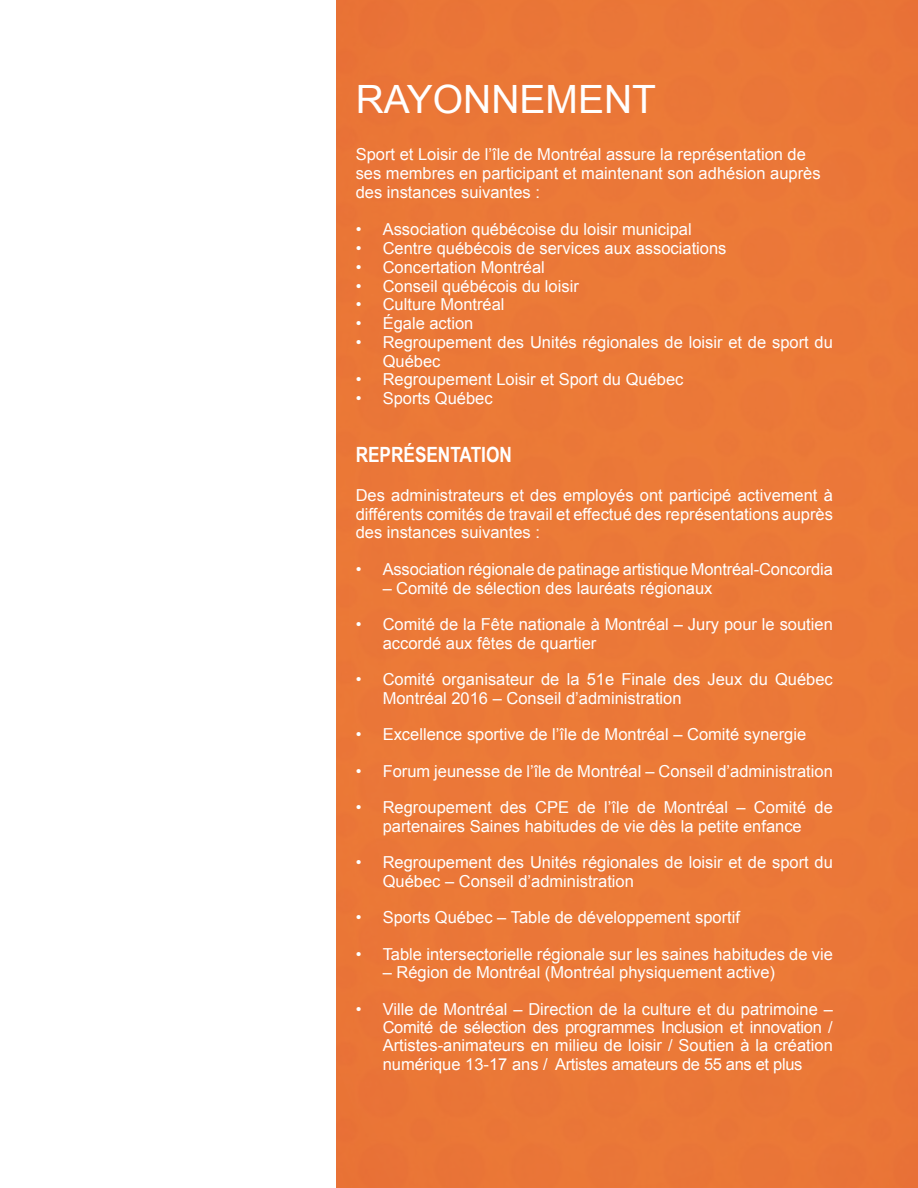
<style>
.page{position:relative;width:918px;height:1188px;background:#fff}
.page>*{position:absolute;margin:0;border:0;box-sizing:border-box;transform-origin:0 0}
.t1{font:39px "Arial";color:#fff}
.t2{font:700 21px "Arial Narrow";color:#fff}
.t3{font:16.5px/18.3px "Arial";color:#fff}
</style>
<div class="page">
<div style="left:336px;top:0;width:582px;height:1188px;background:#eb7837"></div>
<h1 class="t1" style="left:356px;top:74px;width:302px">RAYONNEMENT</h1>
<p class="t3" style="left:356px;top:145px;width:466px;line-height:18.8px">Sport et Loisir de l’île de Montréal assure la représentation de ses membres en participant et maintenant son adhésion auprès des instances suivantes :</p>
<p class="t3" style="left:356px;top:221px;width:338px">• Association québécoise du loisir municipal</p>
<p class="t3" style="left:356px;top:239px;width:372px">• Centre québécois de services aux associations</p>
<p class="t3" style="left:356px;top:258px;width:191px">• Concertation Montréal</p>
<p class="t3" style="left:356px;top:277px;width:225px">• Conseil québécois du loisir</p>
<p class="t3" style="left:356px;top:296px;width:150px">• Culture Montréal</p>
<p class="t3" style="left:356px;top:314px;width:119px">• Égale action</p>
<p class="t3" style="left:383px;top:333px;width:452px;line-height:18.8px;text-indent:-27px">• Regroupement des Unités régionales de loisir et de sport du<br>Québec</p>
<p class="t3" style="left:356px;top:371px;width:329px">• Regroupement Loisir et Sport du Québec</p>
<p class="t3" style="left:356px;top:389px;width:139px">• Sports Québec</p>
<p class="t2" style="left:356px;top:438px;width:158px">REPRÉSENTATION</p>
<p class="t3" style="left:356px;top:486px;width:479px;line-height:18.8px;text-align:justify">Des administrateurs et des employés ont participé activement à différents comités de travail et effectué des représentations auprès des instances suivantes :</p>
<p class="t3" style="left:356px;top:561px;width:479px">• Association régionale de patinage artistique Montréal-Concordia</p>
<p class="t3" style="left:383px;top:579px;width:331px">– Comité de sélection des lauréats régionaux</p>
<p class="t3" style="left:383px;top:616px;width:452px;text-indent:-27px">• Comité de la Fête nationale à Montréal – Jury pour le soutien accordé aux fêtes de quartier</p>
<p class="t3" style="left:383px;top:670px;width:452px;text-indent:-27px">• Comité organisateur de la 51e Finale des Jeux du Québec<br>Montréal 2016 – Conseil d’administration</p>
<p class="t3" style="left:356px;top:725px;width:452px">• Excellence sportive de l’île de Montréal – Comité synergie</p>
<p class="t3" style="left:356px;top:762px;width:479px">• Forum jeunesse de l’île de Montréal – Conseil d’administration</p>
<p class="t3" style="left:356px;top:799px;width:479px;text-align:center">• Regroupement des CPE de l’île de Montréal – Comité de partenaires Saines habitudes de vie dès la petite enfance</p>
<p class="t3" style="left:383px;top:853px;width:452px;text-indent:-27px">• Regroupement des Unités régionales de loisir et de sport du<br>Québec – Conseil d’administration</p>
<p class="t3" style="left:356px;top:908px;width:386px">• Sports Québec – Table de développement sportif</p>
<p class="t3" style="left:356px;top:945px;width:479px">• Table intersectorielle régionale sur les saines habitudes de vie</p>
<p class="t3" style="left:383px;top:963px;width:394px">– Région de Montréal (Montréal physiquement active)</p>
<p class="t3" style="left:383px;top:1000px;width:452px;text-align:justify;text-indent:-27px">• Ville de Montréal – Direction de la culture et du patrimoine – Comité de sélection des programmes Inclusion et innovation / Artistes-animateurs en milieu de loisir / Soutien à la création numérique 13-17 ans / Artistes amateurs de 55 ans et plus</p>
</div>
